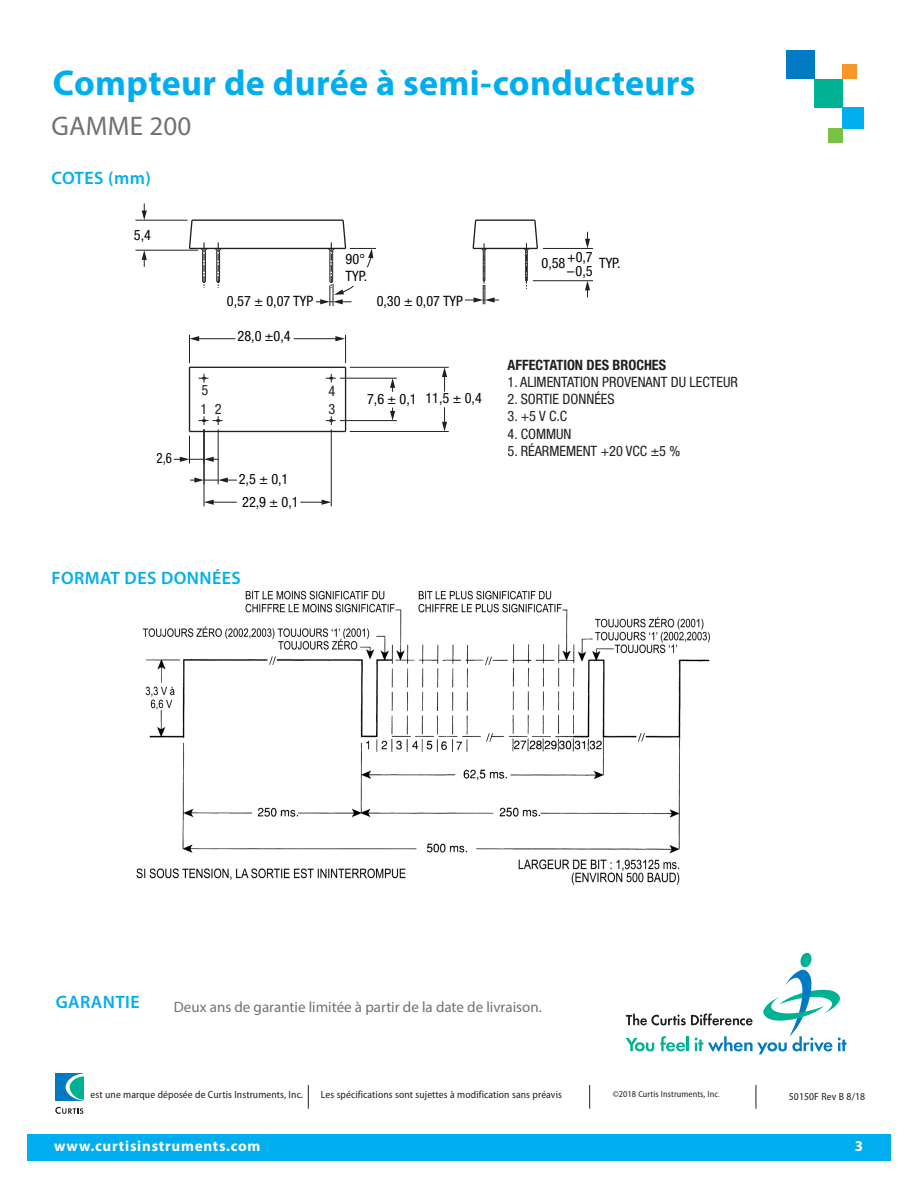
<style>
.page{position:relative;width:918px;height:1188px;background:#fff}
.page>*{position:absolute;margin:0;border:0;box-sizing:border-box;transform-origin:0 0}
.t1{font:700 36px "Myriad Pro";letter-spacing:.01em;color:#00aeef}
.t2{font:27px "Myriad Pro";letter-spacing:.01em;color:#717074}
.Headers{font:600 18px "Myriad Pro";letter-spacing:.025em;color:#00aeef}
.Body_Paragraphs{font:15px "Myriad Pro";color:#717074}
.t3{font:700 15px "Myriad Pro";letter-spacing:.05em;color:#fff}
.t4{font:condensed 14.25px "Helvetica Neue LT Std";color:#231f20}
.t5{font:condensed 14.25px/14.2px "Helvetica Neue LT Std";color:#040503}
.t6{font:700 condensed 14.25px "Helvetica Neue LT Std";color:#231f20}
.t7{font:condensed 14.25px "Helvetica Neue LT Std";color:#040503;scale:.9 1}
.Legal_Copy{font:semi-condensed 10.5px "Myriad Pro";letter-spacing:.01em;color:#231f20}
.Legal_Copy-2{font:semi-condensed 9px "Myriad Pro";letter-spacing:.01em;color:#231f20}
.s1{color:#717074}
</style>
<div class="page">
<div style="left:27px;top:1134px;width:864px;height:27px;background:#00aeef"></div>
<div style="left:786px;top:51px;width:29px;height:28px;background:#007ac2"></div>
<div style="left:815px;top:79px;width:28px;height:28px;background:#00b294"></div>
<div style="left:843px;top:107px;width:21px;height:21px;background:#00aeef"></div>
<div style="left:843px;top:65px;width:14px;height:14px;background:#f79728"></div>
<div style="left:829px;top:128px;width:14px;height:14px;background:#79c142"></div>
<div style="left:56px;top:1073px;width:27px;height:28px;background:#007ac2"></div>
<svg style="left:66px;top:1074px;width:17px;height:27px"></svg>
<svg style="left:55px;top:1107px;width:28px;height:7px"></svg>
<svg style="left:308px;top:1085px;width:1px;height:24px"></svg>
<svg style="left:589px;top:1085px;width:1px;height:24px"></svg>
<svg style="left:756px;top:1085px;width:1px;height:24px"></svg>
<svg style="left:626px;top:953px;width:221px;height:101px"></svg>
<img style="left:136px;top:590px;width:575px;height:295px">
<hr style="left:204px;top:429px;width:1px;height:77px;background:#231f20">
<hr style="left:331px;top:429px;width:1px;height:77px;background:#231f20">
<svg style="left:204px;top:500px;width:33px;height:5px"></svg>
<svg style="left:300px;top:500px;width:31px;height:5px"></svg>
<hr style="left:218px;top:429px;width:1px;height:55px;background:#231f20">
<svg style="left:190px;top:477px;width:47px;height:6px"></svg>
<svg style="left:174px;top:436px;width:44px;height:28px"></svg>
<hr style="left:294px;top:338px;width:43px;height:1px;background:#231f20">
<svg style="left:335px;top:335px;width:11px;height:28px"></svg>
<hr style="left:340px;top:420px;width:57px;height:1px;background:#231f20">
<hr style="left:340px;top:378px;width:57px;height:1px;background:#231f20">
<svg style="left:390px;top:408px;width:5px;height:13px"></svg>
<svg style="left:390px;top:378px;width:5px;height:14px"></svg>
<hr style="left:350px;top:431px;width:99px;height:1px;background:#231f20">
<hr style="left:350px;top:367px;width:99px;height:1px;background:#231f20">
<svg style="left:442px;top:407px;width:5px;height:24px"></svg>
<svg style="left:442px;top:367px;width:5px;height:25px"></svg>
<hr style="left:543px;top:248px;width:50px;height:1px;background:#231f20">
<hr style="left:533px;top:280px;width:60px;height:1px;background:#231f20">
<svg style="left:585px;top:232px;width:5px;height:16px"></svg>
<svg style="left:585px;top:281px;width:5px;height:16px"></svg>
<hr style="left:135px;top:250px;width:63px;height:1px;background:#231f20">
<hr style="left:135px;top:220px;width:53px;height:1px;background:#231f20">
<svg style="left:142px;top:250px;width:5px;height:17px"></svg>
<svg style="left:142px;top:204px;width:5px;height:16px"></svg>
<svg style="left:198px;top:416px;width:25px;height:9px"></svg>
<svg style="left:198px;top:374px;width:10px;height:9px"></svg>
<svg style="left:326px;top:374px;width:10px;height:9px"></svg>
<svg style="left:326px;top:416px;width:10px;height:9px"></svg>
<hr style="left:189px;top:367px;width:1px;height:64px;background:#231f20">
<hr style="left:190px;top:431px;width:156px;height:1px;background:#231f20">
<hr style="left:345px;top:367px;width:1px;height:64px;background:#231f20">
<hr style="left:190px;top:367px;width:156px;height:1px;background:#231f20">
<svg style="left:188px;top:219px;width:5px;height:31px"></svg>
<hr style="left:473px;top:248px;width:64px;height:1px;background:#231f20">
<hr style="left:476px;top:220px;width:59px;height:1px;background:#231f20">
<hr style="left:192px;top:220px;width:151px;height:1px;background:#231f20">
<hr style="left:190px;top:248px;width:156px;height:1px;background:#231f20">
<svg style="left:465px;top:219px;width:34px;height:85px"></svg>
<svg style="left:523px;top:219px;width:16px;height:70px"></svg>
<svg style="left:214px;top:243px;width:9px;height:45px"></svg>
<svg style="left:200px;top:243px;width:8px;height:45px"></svg>
<svg style="left:316px;top:219px;width:60px;height:87px"></svg>
<hr style="left:197px;top:338px;width:38px;height:1px;background:#231f20">
<svg style="left:189px;top:335px;width:10px;height:28px"></svg>
<p class="t1" style="left:53px;top:59px;width:644px">Compteur de durée à semi-conducteurs</p>
<p class="t2" style="left:51px;top:110px;width:141px">GAMME 200</p>
<p class="Headers" style="left:51px;top:167px;width:101px">COTES (mm)</p>
<p class="t5" style="left:134px;top:228px;width:19px">5,4</p>
<p class="t7" style="left:157px;top:449px;width:19px">2,6</p>
<p class="t5" style="left:346px;top:250px;width:23px;line-height:17.1px">90°<br>TYP.</p>
<p class="t5" style="left:227px;top:294px;width:88px">0,57 ± 0,07 TYP</p>
<p class="t5" style="left:377px;top:294px;width:88px">0,30 ± 0,07 TYP</p>
<p class="t5" style="left:238px;top:329px;width:55px">28,0 ±0,4</p>
<p class="t4" style="left:202px;top:381px;width:8px">5</p>
<p class="t4" style="left:201px;top:401px;width:8px">1</p>
<p class="t4" style="left:215px;top:401px;width:8px">2</p>
<p class="t4" style="left:328px;top:383px;width:8px">4</p>
<p class="t4" style="left:328px;top:401px;width:8px">3</p>
<p class="t5" style="left:367px;top:391px;width:116px">7,6 ± 0,1 11,5 ± 0,4</p>
<p class="t5" style="left:239px;top:472px;width:51px">2,5 ± 0,1</p>
<p class="t5" style="left:242px;top:494px;width:58px">22,9 ± 0,1</p>
<p class="Headers" style="left:51px;top:567px;width:191px">FORMAT DES DONNÉES</p>
<p class="t5" style="left:567px;top:250px;width:27px">+0,7 –0,5</p>
<p class="t5" style="left:541px;top:256px;width:25px">0,58</p>
<p class="t5" style="left:599px;top:256px;width:23px">TYP.</p>
<p class="t6" style="left:508px;top:356px;width:160px">AFFECTATION DES BROCHES</p>
<p class="t4" style="left:508px;top:374px;width:232px">1. ALIMENTATION PROVENANT DU LECTEUR</p>
<p class="t4" style="left:508px;top:391px;width:109px">2. SORTIE DONNÉES</p>
<p class="t4" style="left:508px;top:408px;width:61px">3. +5 V C.C</p>
<p class="t4" style="left:508px;top:425px;width:66px">4. COMMUN</p>
<p class="t4" style="left:508px;top:442px;width:174px">5. RÉARMEMENT +20 VCC ±5 %</p>
<p class="Headers" style="left:56px;top:990px;width:86px">GARANTIE</p>
<p class="Body_Paragraphs" style="left:174px;top:998px;width:369px">Deux ans de garantie limitée à partir de la date de livraison.</p>
<p class="Legal_Copy" style="left:321px;top:1089px;width:242px">Les spécifications sont sujettes à modification sans préavis</p>
<p class="Legal_Copy" style="left:789px;top:1091px;width:78px">50150F Rev B 8/18</p>
<p class="Legal_Copy" style="left:91px;top:1089px;width:214px">est une marque déposée de Curtis Instruments, Inc.</p>
<p class="Legal_Copy-2" style="left:613px;top:1089px;width:109px">©2018 Curtis Instruments, Inc<span class="s1">.</span></p>
<h3 class="t3" style="left:54px;top:1137px;width:208px">www.curtisinstruments.com</h3>
<h3 class="t3" style="left:855px;top:1137px;width:10px">3</h3>
</div>
